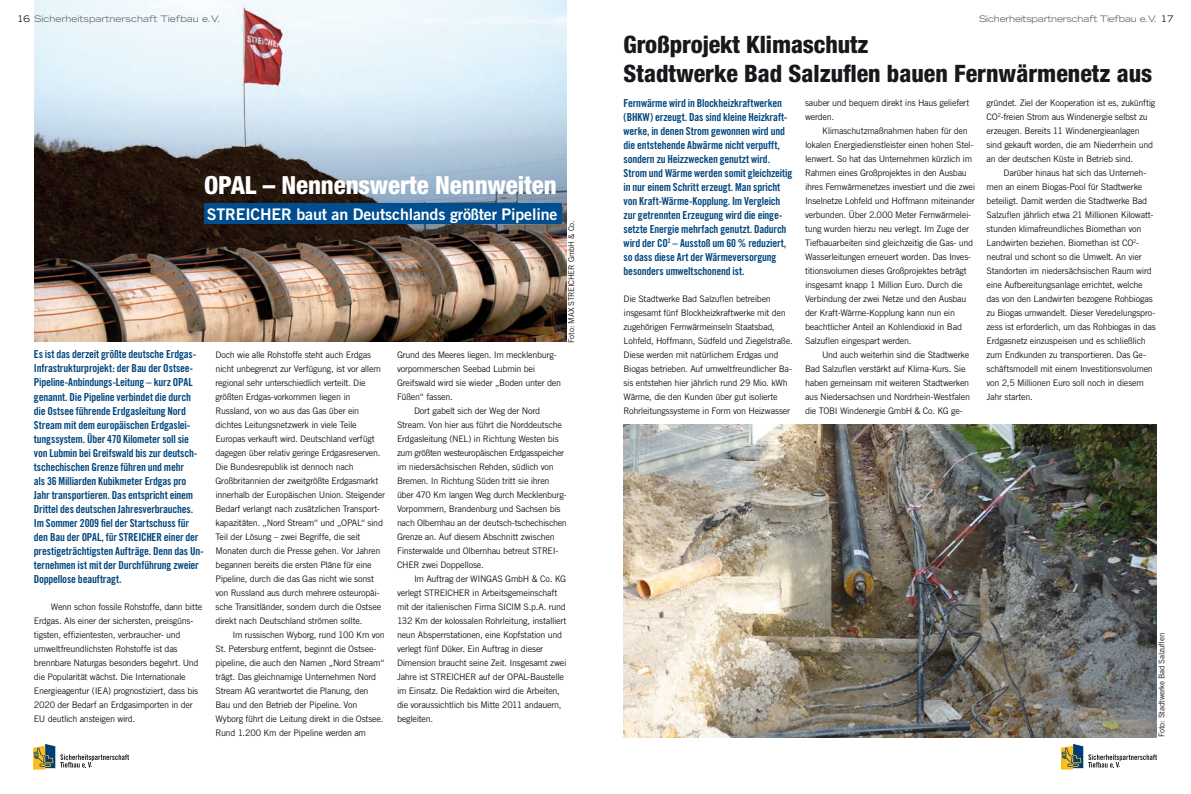
<style>
.page{position:relative;width:1191px;height:794px;background:#fff}
.page>*{position:absolute;margin:0;border:0;box-sizing:border-box;transform-origin:0 0}
.t1{font:800 condensed 25px "Helvetica Neue";letter-spacing:-.005em;color:#fff}
.t2{font:800 condensed 24px/28.8px "Helvetica Neue";color:#1a171c}
.t3{font:16px "Trade Gothic Bold Two";letter-spacing:-.01em;color:#fff}
.t4{font:11px/14px "Trade Gothic Bold Cond Twenty";letter-spacing:-.02em;color:#00467e}
.t5{font:9px/14px "Trade Gothic";letter-spacing:-.03em;color:#1a171c}
.t6{font:expanded 9px "Trade Gothic LH";color:#707173}
.t7{font:expanded 9px "Trade Gothic LH";letter-spacing:-.025em;color:#707173}
.t8{font:8px "Trade Gothic";letter-spacing:-.025em;color:#1a171c}
.t9{font:7.6px "Trade Gothic Bold Cond Twenty";color:#1a171c}
.s1{color:#1a171c}
</style>
<div class="page">
<img style="left:34px;top:0;width:532px;height:341px">
<svg style="left:1061px;top:744px;width:96px;height:25px"></svg>
<svg style="left:33px;top:744px;width:96px;height:25px"></svg>
<div style="left:204px;top:203px;width:357px;height:20px;background:#004e8f"></div>
<img style="left:623px;top:424px;width:534px;height:313px">
<p class="t6" style="left:17px;top:13px;width:205px"><span class="s1">16</span> Sicherheitspartnerschaft Tiefbau e.V.</p>
<p class="t7" style="left:979px;top:13px;width:196px">Sicherheitspartnerschaft Tiefbau e.V. <span class="s1">17</span></p>
<h1 class="t1" style="left:204px;top:169px;width:354px">OPAL – Nennenswerte Nennweiten</h1>
<h3 class="t3" style="left:207px;top:204px;width:352px">STREICHER baut an Deutschlands größter Pipeline</h3>
<p class="t8" style="left:566px;top:343px;width:124px;rotate:-90deg">Foto: MAX STREICHER GmbH &amp; Co.</p>
<p class="t4" style="left:34px;top:347px;width:171px">Es ist das derzeit größte deutsche Erdgas-Infrastrukturprojekt: der Bau der Ostsee-Pipeline-Anbindungs-Leitung – kurz OPAL genannt. Die Pipeline verbindet die durch die Ostsee führende Erdgasleitung Nord Stream mit dem europäischen Erdgaslei&shy;tungssystem. Über 470 Kilometer soll sie von Lubmin bei Greifswald bis zur deutsch&shy;tschechischen Grenze führen und mehr<br>als 36 Milliarden Kubikmeter Erdgas pro Jahr transportieren. Das entspricht einem Drittel des deutschen Jahresverbrauches.<br>Im Sommer 2009 fiel der Startschuss für den Bau der OPAL, für STREICHER einer der prestigeträchtigsten Aufträge. Denn das Un&shy;ternehmen ist mit der Durchführung zweier Doppellose beauftragt.</p>
<p class="t5" style="left:397px;top:348px;width:161px">Grund des Meeres liegen. Im mecklenburg-</p>
<p class="t5" style="left:215px;top:348px;width:171px">Doch wie alle Rohstoffe steht auch Erdgas nicht unbegrenzt zur Verfügung, ist vor allem regional sehr unterschiedlich verteilt. Die größten Erdgas-vorkommen liegen in Russland, von wo aus das Gas über ein dichtes Leitungsnetzwerk in viele Teile Europas verkauft wird. Deutschland verfügt dagegen über relativ geringe Erdgasreserven.<br>Die Bundesrepublik ist dennoch nach Großbritannien der zweitgrößte Erdgasmarkt innerhalb der Europäischen Union. Steigender Bedarf verlangt nach zusätzlichen Transport&shy;kapazitäten. „Nord Stream“ und „OPAL“ sind Teil der Lösung – zwei Begriffe, die seit Monaten durch die Presse gehen. Vor Jahren begannen bereits die ersten Pläne für eine Pipeline, durch die das Gas nicht wie sonst von Russland aus durch mehrere osteuropäi&shy;sche Transitländer, sondern durch die Ostsee direkt nach Deutschland strömen sollte.</p>
<p class="t5" style="left:215px;top:628px;width:171px;text-indent:17px">Im russischen Wyborg, rund 100 Km von St. Petersburg entfernt, beginnt die Ostsee&shy;pipeline, die auch den Namen „Nord Stream“ trägt. Das gleichnamige Unternehmen Nord Stream AG verantwortet die Planung, den Bau und den Betrieb der Pipeline. Von Wyborg führt die Leitung direkt in die Ostsee.<br>Rund 1.200 Km der Pipeline werden am</p>
<p class="t5" style="left:397px;top:362px;width:140px">vorpommerschen Seebad Lubmin bei</p>
<p class="t5" style="left:397px;top:376px;width:166px">Greifswald wird sie wieder „Boden unter den</p>
<p class="t5" style="left:397px;top:390px;width:57px">Füßen“ fassen.</p>
<p class="t5" style="left:414px;top:404px;width:128px">Dort gabelt sich der Weg der Nord</p>
<p class="t5" style="left:397px;top:418px;width:166px">Stream. Von hier aus führt die Norddeutsche</p>
<p class="t5" style="left:397px;top:432px;width:163px">Erdgasleitung (NEL) in Richtung Westen bis</p>
<p class="t5" style="left:397px;top:446px;width:169px">zum größten westeuropäischen Erdgasspeicher</p>
<p class="t5" style="left:397px;top:460px;width:158px">im niedersächsischen Rehden, südlich von</p>
<p class="t5" style="left:397px;top:474px;width:154px">Bremen. In Richtung Süden tritt sie ihren</p>
<p class="t5" style="left:397px;top:488px;width:171px">über 470 Km langen Weg durch Mecklenburg-</p>
<p class="t5" style="left:397px;top:502px;width:165px">Vorpommern, Brandenburg und Sachsen bis</p>
<p class="t5" style="left:397px;top:516px;width:171px">nach Olbernhau an der deutsch-tschechischen</p>
<p class="t5" style="left:397px;top:530px;width:159px">Grenze an. Auf diesem Abschnitt zwischen</p>
<p class="t5" style="left:397px;top:544px;width:163px">Finsterwalde und Olbernhau betreut STREI-</p>
<p class="t5" style="left:397px;top:558px;width:88px">CHER zwei Doppellose.</p>
<p class="t5" style="left:414px;top:572px;width:154px">Im Auftrag der WINGAS GmbH &amp; Co. KG</p>
<p class="t5" style="left:397px;top:586px;width:162px">verlegt STREICHER in Arbeitsgemeinschaft</p>
<p class="t5" style="left:397px;top:600px;width:170px">mit der italienischen Firma SICIM S.p.A. rund</p>
<p class="t5" style="left:397px;top:614px;width:171px">132 Km der kolossalen Rohrleitung, installiert</p>
<p class="t5" style="left:397px;top:628px;width:167px">neun Absperrstationen, eine Kopfstation und</p>
<p class="t5" style="left:397px;top:642px;width:148px">verlegt fünf Düker. Ein Auftrag in dieser</p>
<p class="t5" style="left:397px;top:656px;width:171px">Dimension braucht seine Zeit. Insgesamt zwei</p>
<p class="t5" style="left:397px;top:670px;width:169px">Jahre ist STREICHER auf der OPAL-Baustelle</p>
<p class="t5" style="left:397px;top:684px;width:164px">im Einsatz. Die Redaktion wird die Arbeiten,</p>
<p class="t5" style="left:397px;top:698px;width:166px">die voraussichtlich bis Mitte 2011 andauern,</p>
<p class="t5" style="left:397px;top:712px;width:38px">begleiten.</p>
<p class="t5" style="left:34px;top:600px;width:170px;text-indent:17px">Wenn schon fossile Rohstoffe, dann bitte Erdgas. Als einer der sichersten, preisgüns&shy;tigsten, effizientesten, verbraucher- und umweltfreundlichsten Rohstoffe ist das brennbare Naturgas besonders begehrt. Und die Popularität wächst. Die Internationale Energieagentur (IEA) prognostiziert, dass bis 2020 der Bedarf an Erdgasimporten in der EU deutlich ansteigen wird.</p>
<p class="t9" style="left:91px;top:760px;width:3px">.</p>
<h2 class="t2" style="left:623px;top:30px;width:530px">Großprojekt Klimaschutz<br>Stadtwerke Bad Salzuflen bauen Fernwärmenetz aus</h2>
<p class="t4" style="left:623px;top:96px;width:170px">Fernwärme wird in Blockheizkraftwerken (BHKW) erzeugt. Das sind kleine Heizkraft&shy;werke, in denen Strom gewonnen wird und die entstehende Abwärme nicht verpufft, sondern zu Heizzwecken genutzt wird.<br>Strom und Wärme werden somit gleichzeitig in nur einem Schritt erzeugt. Man spricht von Kraft-Wärme-Kopplung. Im Vergleich zur getrennten Erzeugung wird die einge&shy;setzte Energie mehrfach genutzt. Dadurch wird der CO<sup>2</sup> – Ausstoß um 60 % reduziert, so dass diese Art der Wärmeversorgung besonders umweltschonend ist.</p>
<p class="t5" style="left:623px;top:292px;width:171px">Die Stadtwerke Bad Salzuflen betreiben insgesamt fünf Blockheizkraftwerke mit den zugehörigen Fernwärmeinseln Staatsbad, Lohfeld, Hoffmann, Südfeld und Ziegelstraße.<br>Diese werden mit natürlichem Erdgas und Biogas betrieben. Auf umweltfreundlicher Ba&shy;sis entstehen hier jährlich rund 29 Mio. kWh Wärme, die den Kunden über gut isolierte Rohrleitungssysteme in Form von Heizwasser</p>
<p class="t5" style="left:805px;top:96px;width:166px">sauber und bequem direkt ins Haus geliefert werden.</p>
<p class="t5" style="left:805px;top:124px;width:172px;text-indent:17px">Klimaschutzmaßnahmen haben für den lokalen Energiedienstleister einen hohen Stel&shy;lenwert. So hat das Unternehmen kürzlich im Rahmen eines Großprojektes in den Ausbau ihres Fernwärmenetzes investiert und die zwei Inselnetze Lohfeld und Hoffmann miteinander verbunden. Über 2.000 Meter Fernwärmelei&shy;tung wurden hierzu neu verlegt. Im Zuge der Tiefbauarbeiten sind gleichzeitig die Gas- und Wasserleitungen erneuert worden. Das Inves&shy;titionsvolumen dieses Großprojektes beträgt insgesamt knapp 1 Million Euro. Durch die Verbindung der zwei Netze und den Ausbau der Kraft-Wärme-Kopplung kann nun ein beachtlicher Anteil an Kohlendioxid in Bad Salzuflen eingespart werden.</p>
<p class="t5" style="left:805px;top:348px;width:166px;text-indent:17px">Und auch weiterhin sind die Stadtwerke Bad Salzuflen verstärkt auf Klima-Kurs. Sie haben gemeinsam mit weiteren Stadtwerken aus Niedersachsen und Nordrhein-Westfalen die TOBI Windenergie GmbH &amp; Co. KG ge-</p>
<p class="t5" style="left:986px;top:96px;width:170px">gründet. Ziel der Kooperation ist es, zukünftig CO<sup>2</sup>-freien Strom aus Windenergie selbst zu erzeugen. Bereits 11 Windenergieanlagen sind gekauft worden, die am Niederrhein und an der deutschen Küste in Betrieb sind.</p>
<p class="t5" style="left:986px;top:166px;width:171px;text-indent:17px">Darüber hinaus hat sich das Unterneh&shy;men an einem Biogas-Pool für Stadtwerke beteiligt. Damit werden die Stadtwerke Bad Salzuflen jährlich etwa 21 Millionen Kilowatt&shy;stunden klimafreundliches Biomethan von Landwirten beziehen. Biomethan ist CO<sup>2</sup>- neutral und schont so die Umwelt. An vier Standorten im niedersächsischen Raum wird eine Aufbereitungsanlage errichtet, welche das von den Landwirten bezogene Rohbiogas zu Biogas umwandelt. Dieser Veredelungspro&shy;zess ist erforderlich, um das Rohbiogas in das Erdgasnetz einzuspeisen und es schließlich zum Endkunden zu transportieren. Das Ge&shy;schäftsmodell mit einem Investitionsvolumen von 2,5 Millionen Euro soll noch in diesem Jahr starten.</p>
<p class="t9" style="left:1118px;top:760px;width:3px">.</p>
<p class="t8" style="left:1156px;top:737px;width:106px;rotate:-90deg">Foto: Stadtwerke Bad Salzuflen</p>
</div>
